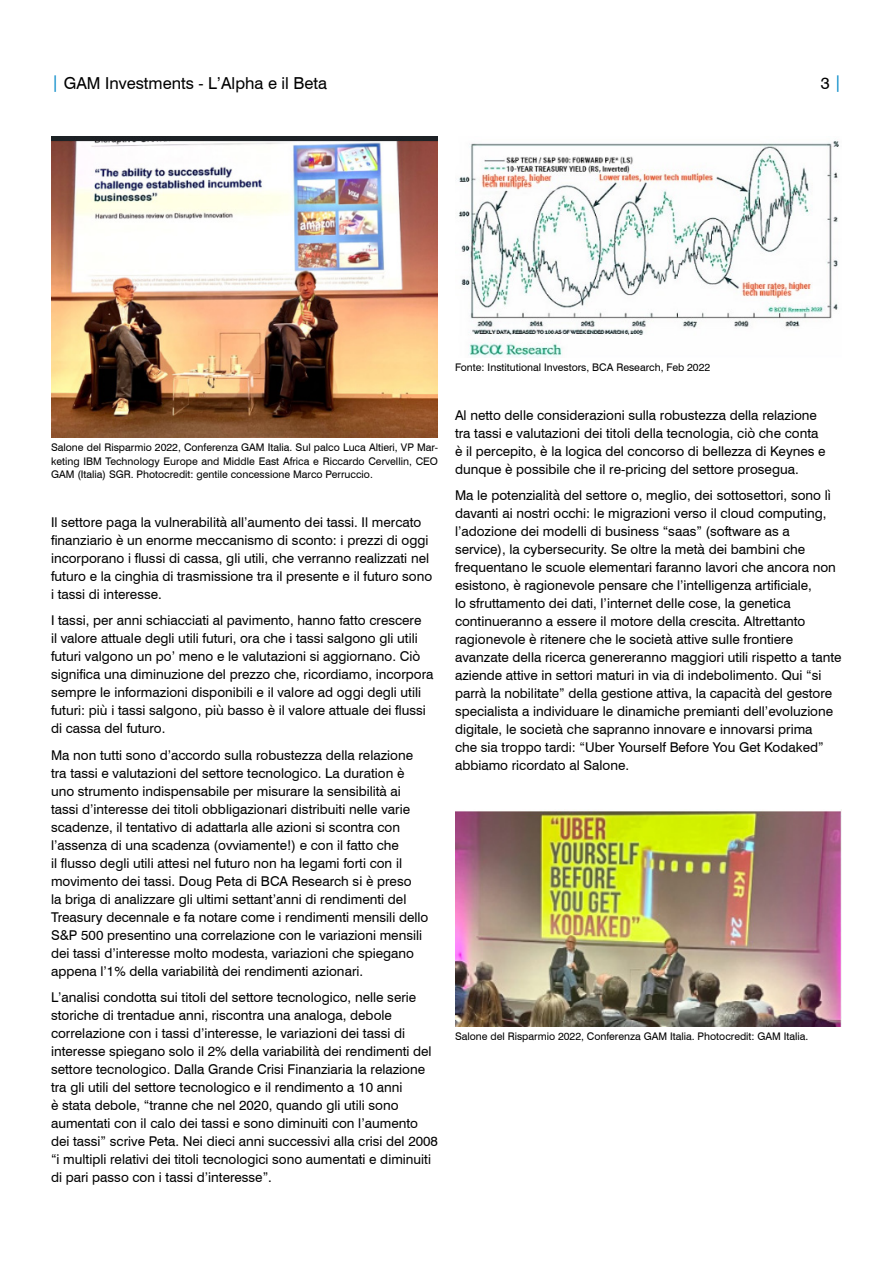
<style>
.page{position:relative;width:893px;height:1263px;background:#fff}
.page>*{position:absolute;margin:0;border:0;box-sizing:border-box;transform-origin:0 0}
.t1{font:16.5px "Swiss 721 BT";color:#000}
.BODY_text{font:13.5px/18px "Swiss 721 BT";color:#000}
.DISCLAIMER{font:10.5px/13.5px "Swiss 721 BT";color:#000;text-align:justify}
.s1{color:#0087c7}
</style>
<div class="page">
<img style="left:458px;top:141px;width:381px;height:217px">
<img style="left:455px;top:810px;width:387px;height:216px">
<img style="left:51px;top:136px;width:387px;height:302px">
<p class="t1" style="left:51px;top:73px;width:277px"><span class="s1">|</span> GAM Investments - L’Alpha e il Beta</p>
<p class="t1" style="left:821px;top:73px;width:22px">3 <span class="s1">|</span></p>
<p class="DISCLAIMER" style="left:51px;top:440px;width:388px">Salone del Risparmio 2022, Conferenza GAM Italia. Sul palco Luca Altieri, VP Mar&shy;keting IBM Technology Europe and Middle East Africa e Riccardo Cervellin, CEO GAM (Italia) SGR. Photocredit: gentile concessione Marco Perruccio.</p>
<p class="BODY_text" style="left:51px;top:513px;width:383px">Il settore paga la vulnerabilità all’aumento dei tassi. Il mercato finanziario è un enorme meccanismo di sconto: i prezzi di oggi incorporano i flussi di cassa, gli utili, che verranno realizzati nel futuro e la cinghia di trasmissione tra il presente e il futuro sono i tassi di interesse.</p>
<p class="BODY_text" style="left:51px;top:611px;width:384px">I tassi, per anni schiacciati al pavimento, hanno fatto crescere<br>il valore attuale degli utili futuri, ora che i tassi salgono gli utili futuri valgono un po’ meno e le valutazioni si aggiornano. Ciò significa una diminuzione del prezzo che, ricordiamo, incorpora sempre le informazioni disponibili e il valore ad oggi degli utili futuri: più i tassi salgono, più basso è il valore attuale dei flussi di cassa del futuro.</p>
<p class="BODY_text" style="left:51px;top:746px;width:379px">Ma non tutti sono d’accordo sulla robustezza della relazione tra tassi e valutazioni del settore tecnologico. La duration è uno strumento indispensabile per misurare la sensibilità ai tassi d’interesse dei titoli obbligazionari distribuiti nelle varie scadenze, il tentativo di adattarla alle azioni si scontra con l’assenza di una scadenza (ovviamente!) e con il fatto che<br>il flusso degli utili attesi nel futuro non ha legami forti con il movimento dei tassi. Doug Peta di BCA Research si è preso<br>la briga di analizzare gli ultimi settant’anni di rendimenti del Treasury decennale e fa notare come i rendimenti mensili dello S&amp;P 500 presentino una correlazione con le variazioni mensili dei tassi d’interesse molto modesta, variazioni che spiegano appena l’1% della variabilità dei rendimenti azionari.</p>
<p class="BODY_text" style="left:51px;top:988px;width:388px">L’analisi condotta sui titoli del settore tecnologico, nelle serie storiche di trentadue anni, riscontra una analoga, debole correlazione con i tassi d’interesse, le variazioni dei tassi di interesse spiegano solo il 2% della variabilità dei rendimenti del settore tecnologico. Dalla Grande Crisi Finanziaria la relazione tra gli utili del settore tecnologico e il rendimento a 10 anni<br>è stata debole, “tranne che nel 2020, quando gli utili sono aumentati con il calo dei tassi e sono diminuiti con l’aumento dei tassi” scrive Peta. Nei dieci anni successivi alla crisi del 2008 “i multipli relativi dei titoli tecnologici sono aumentati e diminuiti di pari passo con i tassi d’interesse”.</p>
<p class="DISCLAIMER" style="left:455px;top:360px;width:257px">Fonte: Institutional Investors, BCA Research, Feb 2022</p>
<p class="BODY_text" style="left:455px;top:406px;width:372px">Al netto delle considerazioni sulla robustezza della relazione tra tassi e valutazioni dei titoli della tecnologia, ciò che conta è il percepito, è la logica del concorso di bellezza di Keynes e dunque è possibile che il re-pricing del settore prosegua.</p>
<p class="BODY_text" style="left:455px;top:486px;width:388px">Ma le potenzialità del settore o, meglio, dei sottosettori, sono lì davanti ai nostri occhi: le migrazioni verso il cloud computing, l’adozione dei modelli di business “saas” (software as a service), la cybersecurity. Se oltre la metà dei bambini che frequentano le scuole elementari faranno lavori che ancora non esistono, è ragionevole pensare che l’intelligenza artificiale,<br>lo sfruttamento dei dati, l’internet delle cose, la genetica continueranno a essere il motore della crescita. Altrettanto ragionevole è ritenere che le società attive sulle frontiere avanzate della ricerca genereranno maggiori utili rispetto a tante aziende attive in settori maturi in via di indebolimento. Qui “si parrà la nobilitate” della gestione attiva, la capacità del gestore specialista a individuare le dinamiche premianti dell’evoluzione digitale, le società che sapranno innovare e innovarsi prima<br>che sia troppo tardi: “Uber Yourself Before You Get Kodaked” abbiamo ricordato al Salone.</p>
<p class="DISCLAIMER" style="left:455px;top:1029px;width:355px">Salone del Risparmio 2022, Conferenza GAM Italia. Photocredit: GAM Italia.</p>
</div>
